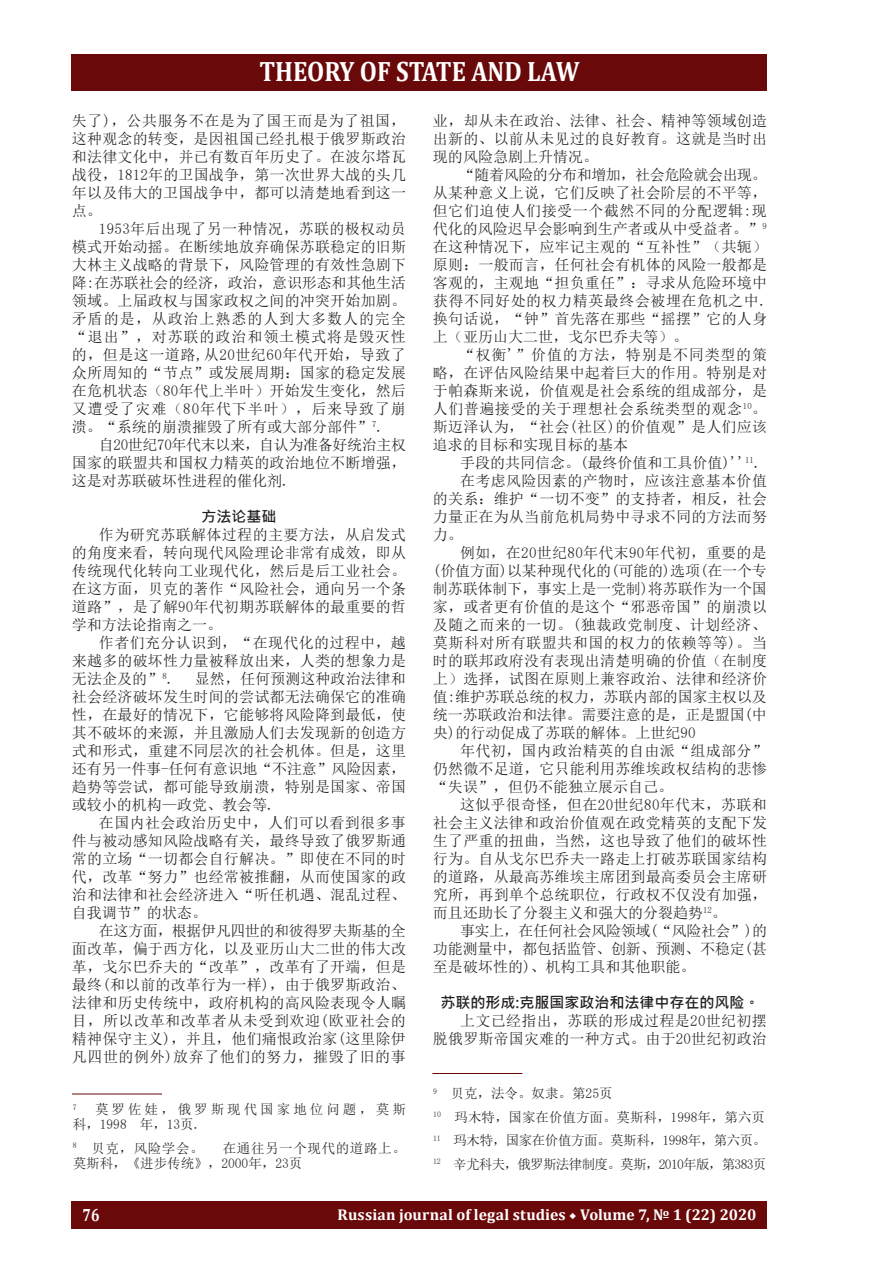
<style>
.page{position:relative;width:893px;height:1263px;background:#fff}
.page>*{position:absolute;margin:0;border:0;box-sizing:border-box;transform-origin:0 0}
.t1{font:700 28.2px "Cambria";color:#fff;scale:.88 1}
.t2{font:700 17.85px "Cambria";color:#fff;scale:.8 1}
.t3{font:700 15.6px "Cambria";letter-spacing:.01em;color:#fff}
.content{font:15px/18px "Sim Sun";letter-spacing:.015em;color:#231f20;text-align:justify}
.cotent_header_0_chin{font:700 15px "Microsoft Jheng Hei";color:#231f20}
.ссылка_китай{font:13.5px "Sim Sun";color:#231f20}
.ссылка_китай-2{font:13.5px/15px "Sim Sun";letter-spacing:.025em;color:#231f20}
.ссылка_китай-3{font:13.5px/15px "Sim Sun";letter-spacing:.225em;color:#231f20}
.ссылка_китай-4{font:13.5px "Sim Sun";letter-spacing:-.05em;color:#231f20}
.ссылка_китай-5{font:13.5px "Sim Sun";letter-spacing:-.035em;color:#231f20}
.ссылка_китай-6{font:7.8px "Sim Sun";color:#231f20}
.s1{font-family:"Minion Pro";font-weight:400}
</style>
<div class="page">
<div style="left:72px;top:1202px;width:695px;height:27px;background:#6a090a"></div>
<div style="left:72px;top:54px;width:695px;height:36px;background:#6a090a"></div>
<hr style="left:72px;top:1094px;width:90px;height:1px;background:#6a090a">
<hr style="left:432px;top:1073px;width:90px;height:1px;background:#6a090a">
<h1 class="t1" style="left:259px;top:51px;width:365px">THEORY OF STATE AND LAW</h1>
<p class="content" style="left:72px;top:112px;width:336px">失了)，公共服务不在是为了国王而是为了祖国，这种观念的转变，是因祖国已经扎根于俄罗斯政治和法律文化中，并已有数百年历史了。在波尔塔瓦战役，1812年的卫国战争，第一次世界大战的头几年以及伟大的卫国战争中，都可以清楚地看到这一点。</p>
<p class="content" style="left:72px;top:220px;width:336px;text-indent:27px">1953年后出现了另一种情况，苏联的极权动员模式开始动摇。在断续地放弃确保苏联稳定的旧斯大林主义战略的背景下，风险管理的有效性急剧下降:在苏联社会的经济，政治，意识形态和其他生活领域。上届政权与国家政权之间的冲突开始加剧。矛盾的是，从政治上熟悉的人到大多数人的完全“退出”，对苏联的政治和领土模式将是毁灭性的，但是这一道路,从20世纪60年代开始，导致了众所周知的“节点”或发展周期：国家的稳定发展在危机状态（80年代上半叶）开始发生变化，然后又遭受了灾难（80年代下半叶），后来导致了崩溃。“系统的崩溃摧毁了所有或大部分部件”<sup>7</sup>.</p>
<p class="content" style="left:72px;top:436px;width:336px;text-indent:27px">自20世纪70年代末以来，自认为准备好统治主权国家的联盟共和国权力精英的政治地位不断增强，这是对苏联破坏性进程的催化剂.</p>
<p class="cotent_header_0_chin" style="left:201px;top:507px;width:76px">方法论基础</p>
<p class="content" style="left:72px;top:526px;width:336px;text-indent:27px">作为研究苏联解体过程的主要方法，从启发式的角度来看，转向现代风险理论非常有成效，即从传统现代化转向工业现代化，然后是后工业社会。在这方面，贝克的著作“风险社会，通向另一个条道路”，是了解90年代初期苏联解体的最重要的哲学和方法论指南之一。</p>
<p class="content" style="left:72px;top:634px;width:336px;text-indent:27px">作者们充分认识到，“在现代化的过程中，越来越多的破坏性力量被释放出来，人类的想象力是无法企及的”<sup>8</sup>.</p>
<p class="content" style="left:72px;top:670px;width:336px;text-indent:123px">显然，任何预测这种政治法律和社会经济破坏发生时间的尝试都无法确保它的准确性，在最好的情况下，它能够将风险降到最低，使其不破坏的来源，并且激励人们去发现新的创造方式和形式，重建不同层次的社会机体。但是，这里还有另一件事-任何有意识地“不注意”风险因素，趋势等尝试，都可能导致崩溃，特别是国家、帝国或较小的机构—政党、教会等.</p>
<p class="content" style="left:72px;top:814px;width:336px;text-indent:27px">在国内社会政治历史中，人们可以看到很多事件与被动感知风险战略有关，最终导致了俄罗斯通常的立场“一切都会自行解决。”即使在不同的时代，改革“努力”也经常被推翻，从而使国家的政治和法律和社会经济进入“听任机遇、混乱过程、自我调节”的状态。</p>
<p class="content" style="left:72px;top:922px;width:336px;text-indent:27px">在这方面，根据伊凡四世的和彼得罗夫斯基的全面改革，偏于西方化，以及亚历山大二世的伟大改革，戈尔巴乔夫的“改革”，改革有了开端，但是最终(和以前的改革行为一样)，由于俄罗斯政治、法律和历史传统中，政府机构的高风险表现令人瞩目，所以改革和改革者从未受到欢迎(欧亚社会的精神保守主义)，并且，他们痛恨政治家(这里除伊凡四世的例外)放弃了他们的努力，摧毁了旧的事</p>
<p class="ссылка_китай-3" style="left:73px;top:1102px;width:335px;text-indent:22px">莫罗佐娃，俄罗斯现代国家地位问题，莫斯科，1998 年，13页.</p>
<p class="ссылка_китай" style="left:73px;top:1141px;width:132px"><sup>8</sup> 贝克，风险学会。</p>
<p class="ссылка_китай-6" style="left:73px;top:1103px;width:5px">7</p>
<p class="ссылка_китай-2" style="left:73px;top:1140px;width:335px;text-indent:150px">在通往另一个现代的道路上。莫斯科，《进步传统》，2000年，23页</p>
<p class="content" style="left:433px;top:112px;width:336px">业，却从未在政治、法律、社会、精神等领域创造出新的、以前从未见过的良好教育。这就是当时出现的风险急剧上升情况。</p>
<p class="content" style="left:433px;top:166px;width:336px;text-indent:27px">“随着风险的分布和增加，社会危险就会出现。从某种意义上说，它们反映了社会阶层的不平等，但它们迫使人们接受一个截然不同的分配逻辑:现代化的风险迟早会影响到生产者或从中受益者。”<sup>9</sup>在这种情况下，应牢记主观的“互补性”（共轭）原则：一般而言，任何社会有机体的风险一般都是客观的，主观地“担负重任”：寻求从危险环境中获得不同好处的权力精英最终会被埋在危机之中.换句话说，“钟”首先落在那些“摇摆”它的人身上（亚历山大二世，戈尔巴乔夫等）。</p>
<p class="content" style="left:433px;top:346px;width:336px;text-indent:27px">“权衡'”价值的方法，特别是不同类型的策略，在评估风险结果中起着巨大的作用。特别是对于帕森斯来说，价值观是社会系统的组成部分，是人们普遍接受的关于理想社会系统类型的观念<sup>10</sup>。斯迈泽认为，“社会(社区)的价值观”是人们应该追求的目标和实现目标的基本</p>
<p class="content" style="left:460px;top:454px;width:303px">手段的共同信念。(最终价值和工具价值)''<sup>11</sup>.</p>
<p class="content" style="left:433px;top:472px;width:336px;text-indent:27px">在考虑风险因素的产物时，应该注意基本价值的关系：维护“一切不变”的支持者，相反，社会力量正在为从当前危机局势中寻求不同的方法而努力。</p>
<p class="content" style="left:433px;top:544px;width:336px;text-indent:27px">例如，在20世纪80年代末90年代初，重要的是(价值方面)以某种现代化的(可能的)选项(在一个专制苏联体制下，事实上是一党制)将苏联作为一个国家，或者更有价值的是这个“邪恶帝国”的崩溃以及随之而来的一切。(独裁政党制度、计划经济、莫斯科对所有联盟共和国的权力的依赖等等)。当时的联邦政府没有表现出清楚明确的价值（在制度上）选择，试图在原则上兼容政治、法律和经济价值:维护苏联总统的权力，苏联内部的国家主权以及统一苏联政治和法律。需要注意的是，正是盟国(中央)的行动促成了苏联的解体。上世纪90</p>
<p class="content" style="left:433px;top:742px;width:336px;text-indent:27px">年代初，国内政治精英的自由派“组成部分”仍然微不足道，它只能利用苏维埃政权结构的悲惨“失误”，但仍不能独立展示自己。</p>
<p class="content" style="left:433px;top:796px;width:336px;text-indent:27px">这似乎很奇怪，但在20世纪80年代末，苏联和社会主义法律和政治价值观在政党精英的支配下发生了严重的扭曲，当然，这也导致了他们的破坏性行为。自从戈尔巴乔夫一路走上打破苏联国家结构的道路，从最高苏维埃主席团到最高委员会主席研究所，再到单个总统职位，行政权不仅没有加强，而且还助长了分裂主义和强大的分裂趋势<sup>12</sup>。</p>
<p class="content" style="left:433px;top:922px;width:335px;text-indent:27px">事实上，在任何社会风险领域(“风险社会”)的功能测量中，都包括监管、创新、预测、不稳定(甚至是破坏性的)、机构工具和其他职能。</p>
<p class="cotent_header_0_chin" style="left:441px;top:993px;width:320px">苏联的形成:克服国家政治和法律中存在的风险。</p>
<p class="content" style="left:433px;top:1012px;width:335px;text-align:right">上文已经指出，苏联的形成过程是20世纪初摆<br>脱俄罗斯帝国灾难的一种方式。由于20世纪初政治</p>
<p class="ссылка_китай" style="left:433px;top:1086px;width:181px"><sup>9</sup> 贝克，法令。奴隶。第25页</p>
<p class="ссылка_китай" style="left:433px;top:1110px;width:333px"><sup>10</sup> 玛木特，国家在价值方面。莫斯科，1998年，第六页</p>
<p class="ссылка_китай-5" style="left:433px;top:1133px;width:335px"><sup>11</sup> 玛木特，国家在价值方面。莫斯科，1998年，第六页。</p>
<p class="ссылка_китай-4" style="left:433px;top:1157px;width:335px"><sup>12</sup> 辛尤科夫，俄罗斯法律制度。莫斯，2010年版，第383页</p>
<p class="t2" style="left:83px;top:1202px;width:23px">76</p>
<p class="t3" style="left:338px;top:1203px;width:420px">Russian journal of legal studies <span class="s1">◆</span> Volume 7, № 1 (22) 2020</p>
</div>
